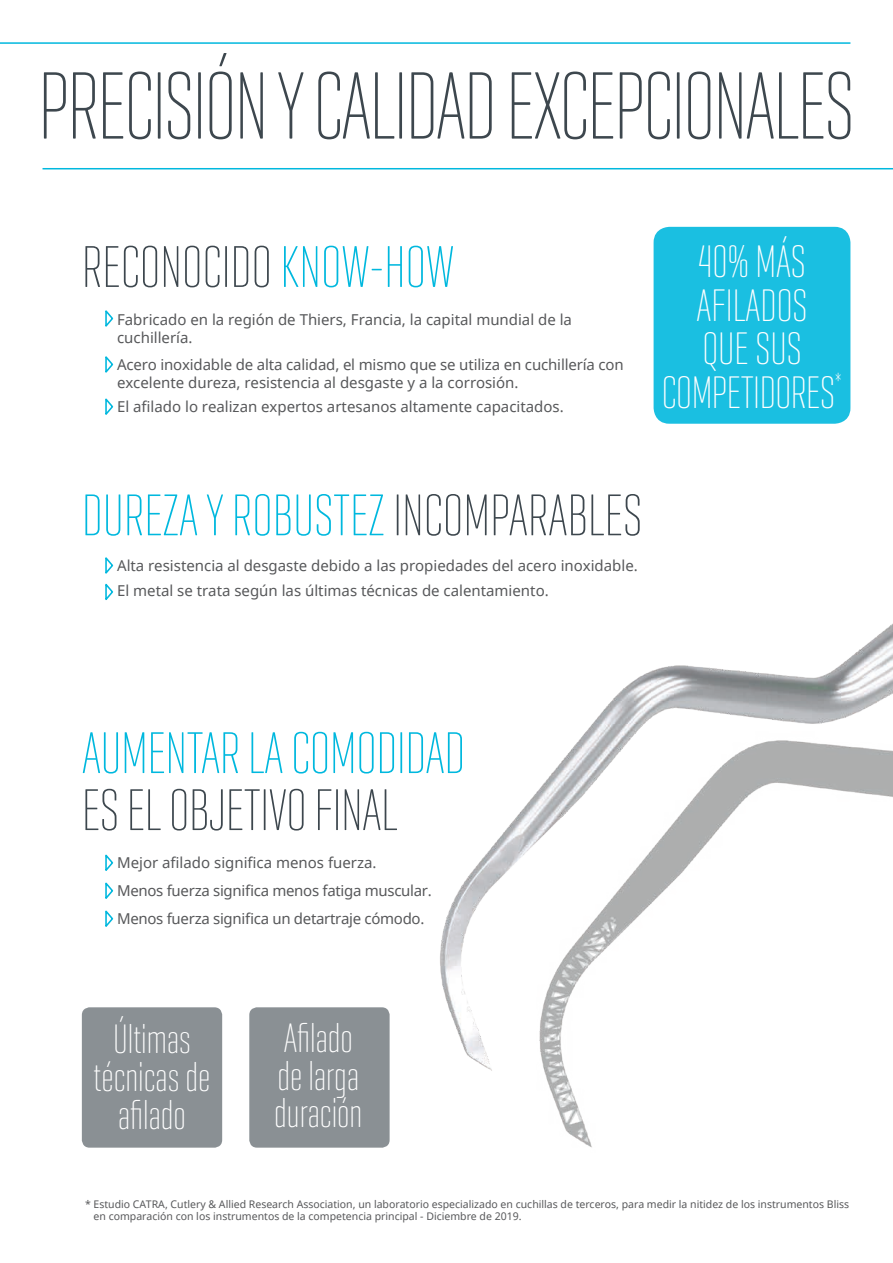
<style>
.page{position:relative;width:893px;height:1263px;background:#fff}
.page>*{position:absolute;margin:0;border:0;box-sizing:border-box;transform-origin:0 0}
.t1{font:200 97.5px "Geogrotesque X Comp";letter-spacing:-.02em;color:#3d474e;scale:.96 1}
.t2{font:200 60px/57px "Geogrotesque X Comp";letter-spacing:-.005em;color:#00b8de}
.t3{font:200 60px "Geogrotesque X Comp";color:#3d474e}
.t4{font:200 46.5px/43.5px "Geogrotesque X Comp";color:#fff;text-align:center}
.t5{font:200 42px/37.5px "Geogrotesque X Comp";color:#fff}
.t6{font:15px/18px "Noto Sans";color:#57585a}
.t7{font:15px "Noto Sans";letter-spacing:-.02em;color:#57585a}
.t8{font:10.5px/12.6px "Noto Sans";color:#57585a}
.s1{color:#00b8de}
.s2{color:#3d474e}
</style>
<div class="page">
<hr style="left:43px;top:168px;width:850px;height:1px;background:#00b8de">
<img style="left:417px;top:42px;width:476px;height:1051px">
<hr style="left:0;top:42px;width:850px;height:2px;background:#00b8de">
<svg style="left:105px;top:310px;width:9px;height:17px"></svg>
<svg style="left:105px;top:356px;width:9px;height:17px"></svg>
<svg style="left:105px;top:398px;width:9px;height:17px"></svg>
<svg style="left:105px;top:557px;width:9px;height:43px"></svg>
<svg style="left:105px;top:854px;width:9px;height:17px"></svg>
<svg style="left:105px;top:882px;width:9px;height:17px"></svg>
<svg style="left:105px;top:910px;width:9px;height:17px"></svg>
<div style="left:654px;top:227px;width:196px;height:197px;background:#1abfe1;border-radius:16px"></div>
<div style="left:249px;top:1007px;width:141px;height:141px;background:#8a9094;border-radius:8px"></div>
<div style="left:82px;top:1007px;width:140px;height:141px;background:#8a9094;border-radius:8px"></div>
<p class="t1" style="left:38px;top:45px;width:852px">PRECISIÓN Y CALIDAD EXCEPCIONALES</p>
<p class="t3" style="left:82px;top:229px;width:374px">RECONOCIDO <span class="s1">KNOW-HOW</span></p>
<p class="t6" style="left:117px;top:310px;width:456px">Fabricado en la región de Thiers, Francia, la capital mundial de la cuchillería.</p>
<p class="t6" style="left:117px;top:356px;width:508px">Acero inoxidable de alta calidad, el mismo que se utiliza en cuchillería con excelente dureza, resistencia al desgaste y a la corrosión.</p>
<p class="t6" style="left:117px;top:397px;width:448px">El afilado lo realizan expertos artesanos altamente capacitados.</p>
<p class="t4" style="left:662px;top:238px;width:182px">40% MÁS<br>AFILADOS<br>QUE SUS<br>COMPETIDORES<sup>*</sup></p>
<p class="t2" style="left:82px;top:484px;width:562px">DUREZA Y ROBUSTEZ <span class="s2">INCOMPARABLES</span></p>
<p class="t6" style="left:117px;top:557px;width:522px">Alta resistencia al desgaste debido a las propiedades del acero inoxidable.</p>
<p class="t6" style="left:117px;top:582px;width:433px">El metal se trata según las últimas técnicas de calentamiento.</p>
<p class="t2" style="left:82px;top:722px;width:385px">AUMENTAR LA COMODIDAD<br><span class="s2">ES EL OBJETIVO FINAL</span></p>
<p class="t6" style="left:117px;top:853px;width:261px">Mejor afilado significa menos fuerza.</p>
<p class="t7" style="left:117px;top:880px;width:316px">Menos fuerza significa menos fatiga muscular.</p>
<p class="t7" style="left:117px;top:908px;width:309px">Menos fuerza significa un detartraje cómodo.</p>
<p class="t5" style="left:94px;top:1019px;width:118px;text-align:center">Últimas técnicas de afilado</p>
<p class="t5" style="left:274px;top:1017px;width:90px">Afilado de larga duración</p>
<p class="t8" style="left:94px;top:1197px;width:757px;text-indent:-9px">* Estudio CATRA, Cutlery &amp; Allied Research Association, un laboratorio especializado en cuchillas de terceros, para medir la nitidez de los instrumentos Bliss en comparación con los instrumentos de la competencia principal - Diciembre de 2019.</p>
</div>
